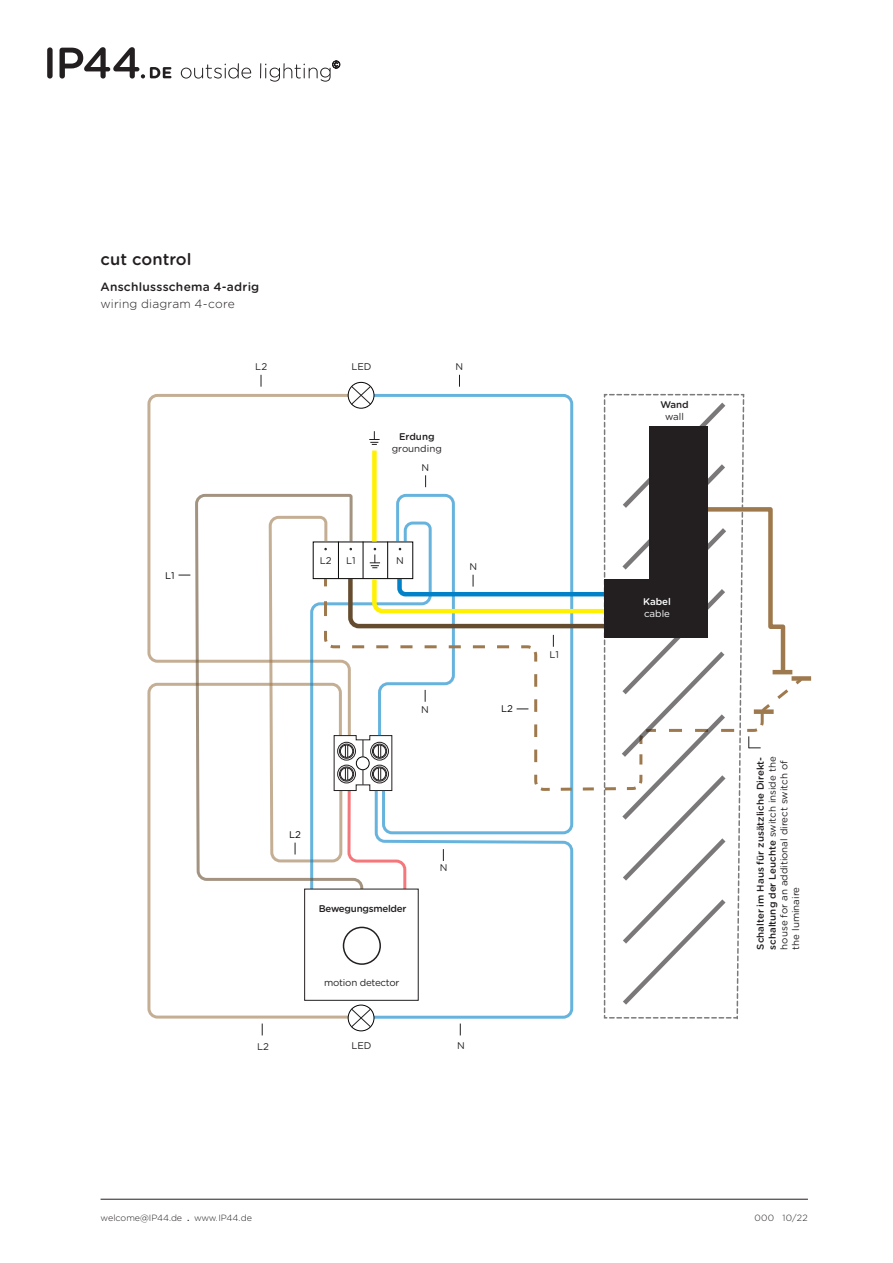
<style>
.page{position:relative;width:893px;height:1263px;background:#fff}
.page>*{position:absolute;margin:0;border:0;box-sizing:border-box;transform-origin:0 0}
.t1{font:500 16.5px "Gotham Rounded";color:#231f20}
.t2{font:500 12px "Gotham Rounded";letter-spacing:.02em;color:#231f20}
.t3{font:300 12px "Gotham Rounded";letter-spacing:.015em;color:#231f20}
.t4{font:9.75px/11.7px "Gotham Rounded";color:#231f20}
.t5{font:500 9.75px "Gotham Rounded";letter-spacing:-.025em;color:#231f20}
.t6{font:9.75px "Gotham Rounded";letter-spacing:-.025em;color:#231f20}
.t7{font:9.75px "Gotham Rounded";color:#fff}
.t8{font:9.75px "Gotham Rounded";color:#040503}
.t9{font:500 9.75px "Gotham Rounded";color:#fff}
.t10{font:300 9px "Gotham Rounded";color:#231f20}
.s1{font-weight:500}
</style>
<div class="page">
<svg style="left:47px;top:47px;width:293px;height:35px"></svg>
<hr style="left:101px;top:1199px;width:707px;height:1px;background:#231f20">
<svg style="left:147px;top:394px;width:114px;height:269px"></svg>
<svg style="left:147px;top:682px;width:114px;height:337px"></svg>
<svg style="left:194px;top:492px;width:67px;height:415px"></svg>
<div style="left:792px;top:676px;width:19px;height:5px;background:#9e794e"></div>
<svg style="left:178px;top:575px;width:12px;height:1px"></svg>
<svg style="left:261px;top:375px;width:531px;height:660px"></svg>
<div style="left:649px;top:426px;width:58px;height:212px;background:#231f20"></div>
<div style="left:604px;top:579px;width:103px;height:59px;background:#231f20"></div>
<h1 class="t1" style="left:101px;top:247px;width:92px">cut control</h1>
<p class="t2" style="left:101px;top:278px;width:160px">Anschlussschema 4-adrig</p>
<p class="t3" style="left:101px;top:296px;width:136px">wiring diagram 4-core</p>
<p class="t8" style="left:165px;top:568px;width:11px">L1</p>
<p class="t4" style="left:255px;top:360px;width:13px">L2</p>
<p class="t4" style="left:351px;top:360px;width:22px">LED</p>
<p class="t4" style="left:456px;top:360px;width:9px">N</p>
<p class="t5" style="left:399px;top:430px;width:37px">Erdung</p>
<p class="t4" style="left:392px;top:442px;width:52px">grounding</p>
<p class="t4" style="left:421px;top:462px;width:9px">N</p>
<p class="t4" style="left:320px;top:554px;width:13px">L2</p>
<p class="t4" style="left:346px;top:554px;width:11px">L1</p>
<p class="t4" style="left:396px;top:554px;width:9px">N</p>
<p class="t4" style="left:470px;top:560px;width:9px">N</p>
<p class="t4" style="left:421px;top:703px;width:9px">N</p>
<p class="t8" style="left:501px;top:701px;width:13px">L2</p>
<p class="t4" style="left:549px;top:648px;width:11px">L1</p>
<p class="t8" style="left:289px;top:828px;width:13px">L2</p>
<p class="t5" style="left:319px;top:901px;width:89px">Bewegungsmelder</p>
<p class="t4" style="left:440px;top:861px;width:9px">N</p>
<p class="t4" style="left:257px;top:1040px;width:13px">L2</p>
<p class="t6" style="left:324px;top:976px;width:77px">motion detector</p>
<p class="t4" style="left:351px;top:1039px;width:22px">LED</p>
<p class="t4" style="left:457px;top:1039px;width:9px">N</p>
<p class="t5" style="left:660px;top:398px;width:30px">Wand</p>
<p class="t4" style="left:665px;top:410px;width:20px">wall</p>
<p class="t9" style="left:643px;top:594px;width:29px">Kabel</p>
<p class="t7" style="left:644px;top:606px;width:28px">cable</p>
<p class="t7" style="left:650px;top:601px;width:28px">cable</p>
<p class="t4" style="left:754px;top:949px;width:194px;rotate:-90deg"><span class="s1">Schalter im Haus für zusätzliche Direkt&shy;schaltung der Leuchte</span> switch inside the house for an additional direct switch of the luminaire</p>
<p class="t10" style="left:101px;top:1211px;width:153px">welcome@IP44.de <span class="s1">.</span> www.IP44.de</p>
<p class="t10" style="left:754px;top:1211px;width:55px">000 10/22</p>
</div>
